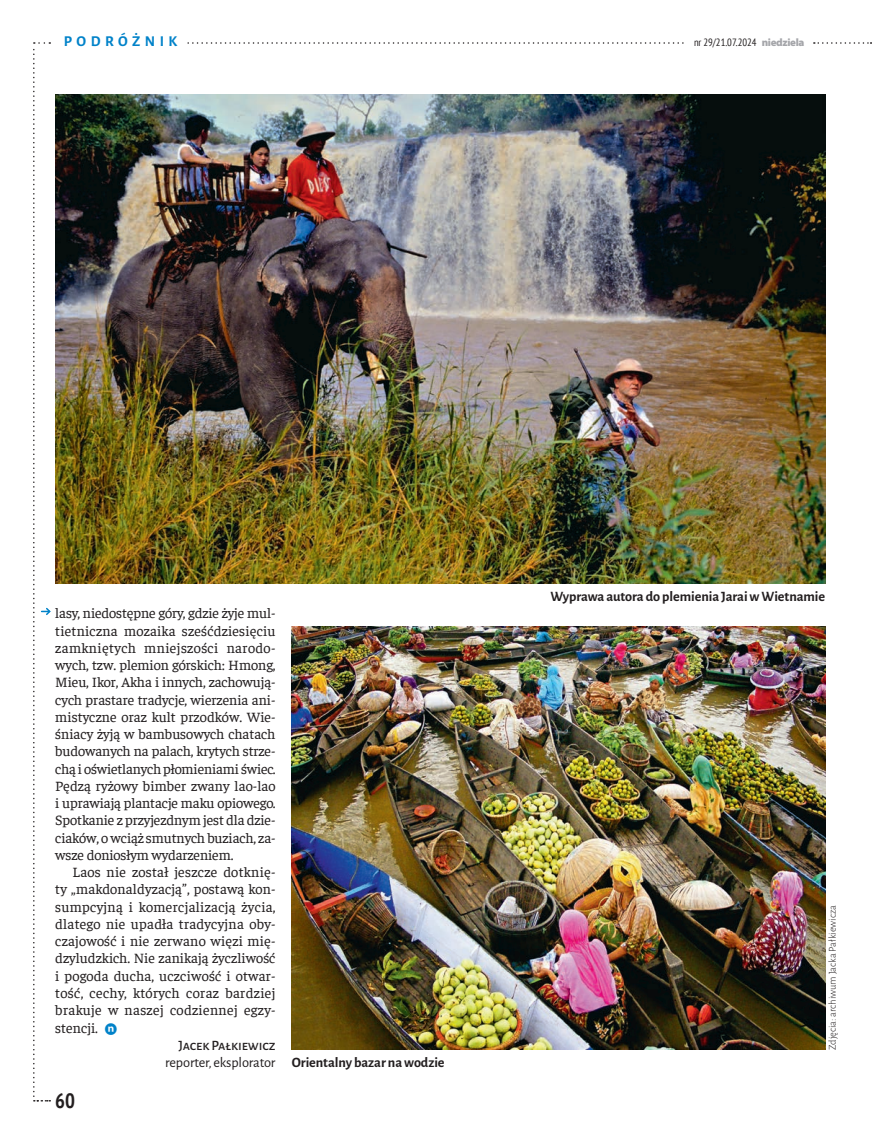
<style>
.page{position:relative;width:872px;height:1136px;background:#fff}
.page>*{position:absolute;margin:0;border:0;box-sizing:border-box;transform-origin:0 0}
.t1{font:700 condensed 20.7px "PT Sans";color:#231f20}
.t2{font:700 15px "Alegreya Sans";letter-spacing:.295em;color:#0082c9}
.t3{font:14.4px/17.2px "Faustina";letter-spacing:-.005em;color:#231f20;text-align:justify}
.t4{font:14.4px "Alegreya Sans";letter-spacing:-.01em;color:#231f20}
.t5{font:700 14.25px "Alegreya Sans";letter-spacing:-.005em;color:#231f20}
.t6{font:500 14.25px "Alegreya Sans SC";letter-spacing:-.01em;color:#231f20}
.t7{font:300 10.5px "Alegreya Sans";color:#231f20}
.t8{font:condensed 10.5px "PT Sans";color:#231f20}
.s1{font-family:"Myriad Pro";font-weight:900;font-stretch:normal;font-size:10.8px;color:#a5a6aa}
.s2{font-family:"Mohave Sunday";color:#0082c9}
</style>
<div class="page">
<svg style="left:187px;top:42px;width:497px;height:2px"></svg>
<svg style="left:814px;top:42px;width:57px;height:2px"></svg>
<img style="left:292px;top:626px;width:533px;height:423px">
<img style="left:55px;top:95px;width:770px;height:488px">
<svg style="left:33px;top:42px;width:18px;height:1059px"></svg>
<p class="t2" style="left:64px;top:30px;width:115px">podróżnik</p>
<p class="t8" style="left:694px;top:36px;width:112px">nr 29/21.07.2024 <span class="s1">niedziela</span></p>
<p class="t3" style="left:55px;top:603px;width:222px">lasy, niedostępne góry, gdzie żyje mul&shy;tietniczna mozaika sześćdziesięciu zamkniętych mniejszości narodo&shy;wych, tzw. plemion górskich: Hmong, Mieu, Ikor, Akha i innych, zachowują&shy;cych prastare tradycje, wierzenia ani&shy;mistyczne oraz kult przodków. Wie&shy;śniacy żyją w bambusowych chatach budowanych na palach, krytych strze&shy;chą i oświetlanych płomieniami świec.<br>Pędzą ryżowy bimber zwany lao-lao i uprawiają plantacje maku opiowego.<br>Spotkanie z przyjezdnym jest dla dzie&shy;ciaków, o wciąż smutnych buziach, za&shy;wsze doniosłym wydarzeniem.</p>
<p class="t3" style="left:55px;top:862px;width:222px;text-indent:17px">Laos nie został jeszcze dotknię&shy;ty „makdonaldyzacją”, postawą kon&shy;sumpcyjną i komercjalizacją życia, dlatego nie upadła tradycyjna oby&shy;czajowość i nie zerwano więzi mię&shy;dzyludzkich. Nie zanikają życzliwość i pogoda ducha, uczciwość i otwar&shy;tość, cechy, których coraz bardziej brakuje w naszej codziennej egzy&shy;stencji. <span class="s2">&gt;&gt;n</span></p>
<p class="t6" style="left:178px;top:1035px;width:99px">Jacek Pałkiewicz</p>
<p class="t4" style="left:165px;top:1052px;width:112px">reporter, eksplorator</p>
<h1 class="t1" style="left:55px;top:1086px;width:21px">60</h1>
<p class="t5" style="left:292px;top:1051px;width:154px">Orientalny bazar na wodzie</p>
<p class="t5" style="left:550px;top:586px;width:276px">Wyprawa autora do plemienia Jarai w Wietnamie</p>
<p class="t7" style="left:825px;top:1049px;width:146px;rotate:-90deg">Zdjęcia: archiwum Jacka Pałkiewicza</p>
</div>
